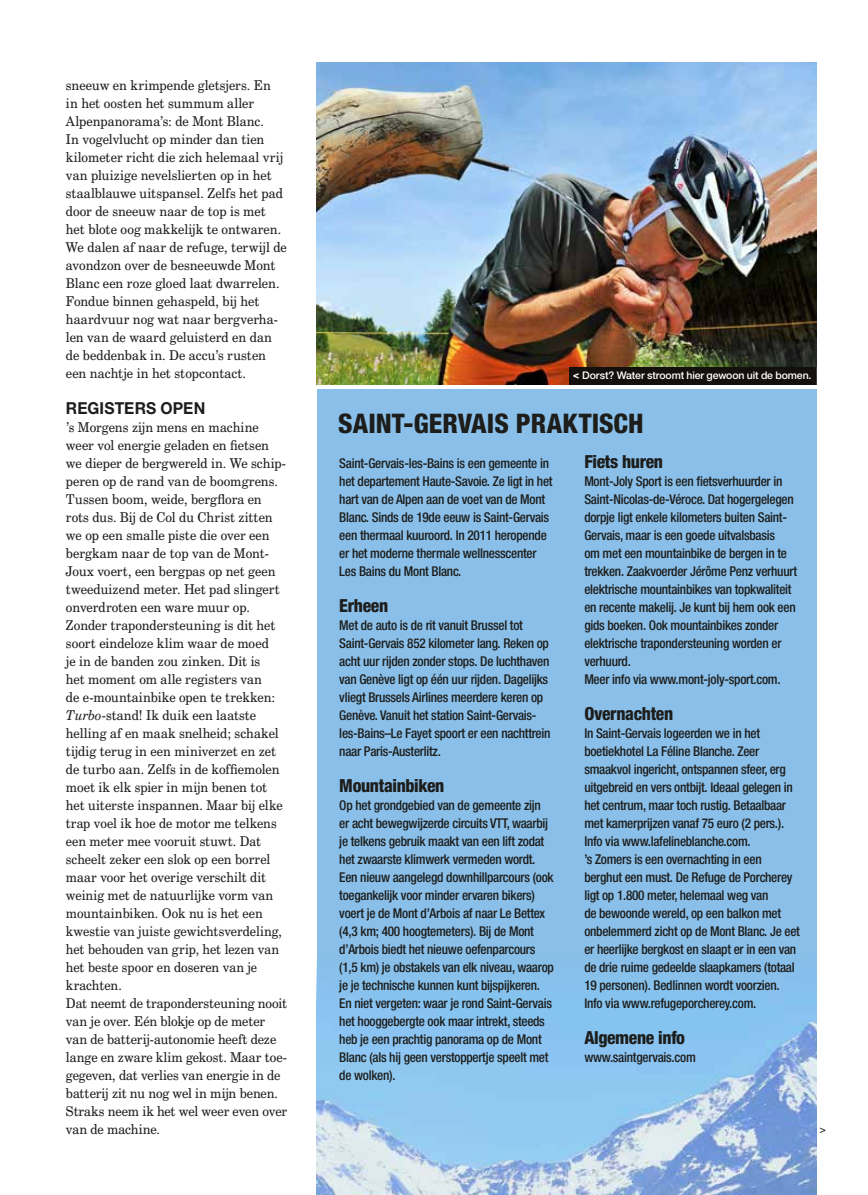
<style>
.page{position:relative;width:868px;height:1195px;background:#fff}
.page>*{position:absolute;margin:0;border:0;box-sizing:border-box;transform-origin:0 0}
.t1{font:800 condensed 27px "Helvetica Neue LT Std";color:#1d1d1b}
.t2{font:800 condensed 18px "Helvetica Neue LT Std";letter-spacing:-.02em;color:#1d1d1b}
.t3{font:700 16.5px "Helvetica Neue LT Std";letter-spacing:.005em;color:#1d1d1b;scale:.95 1}
.t4{font:500 condensed 13.5px/18px "Helvetica Neue LT Std";letter-spacing:-.02em;color:#1d1d1b}
.t5{font:13.5px/18px "Century Schoolbook BT";color:#1d1d1b;scale:.95 1}
.t6{font:500 10.5px "Helvetica Neue LT Std";letter-spacing:-.01em;color:#fff}
.t7{font:700 10.5px "Times";color:#1d1d1b}
.s1{font-style:italic}
.s2{font-family:"Bliss";font-weight:800;font-size:12px}
</style>
<div class="page">
<img style="left:317px;top:63px;width:499px;height:321px">
<div style="left:569px;top:367px;width:247px;height:17px;background:#13100d"></div>
<div style="left:317px;top:389px;width:499px;height:700px;background:#87bee9"></div>
<img style="left:317px;top:1022px;width:499px;height:173px">
<p class="t5" style="left:66px;top:76px;width:234px">sneeuw en krimpende gletsjers. En<br>in het oosten het summum aller Alpenpanorama’s: de Mont Blanc.<br>In vogelvlucht op minder dan tien kilometer richt die zich helemaal vrij van pluizige nevelslierten op in het staalblauwe uitspansel. Zelfs het pad door de sneeuw naar de top is met het blote oog makkelijk te ontwaren.<br>We dalen af naar de refuge, terwijl de avondzon over de besneeuwde Mont Blanc een roze gloed laat dwarrelen.<br>Fondue binnen gehaspeld, bij het haardvuur nog wat naar bergverha&shy;len van de waard geluisterd en dan de beddenbak in. De accu’s rusten een nachtje in het stopcontact.</p>
<p class="t3" style="left:66px;top:398px;width:148px">REGISTERS OPEN</p>
<p class="t5" style="left:66px;top:418px;width:234px">’s Morgens zijn mens en machine weer vol energie geladen en fietsen we dieper de bergwereld in. We schip&shy;peren op de rand van de boomgrens.<br>Tussen boom, weide, bergflora en rots dus. Bij de Col du Christ zitten we op een smalle piste die over een bergkam naar de top van de Mont-Joux voert, een bergpas op net geen tweeduizend meter. Het pad slingert onverdroten een ware muur op.<br>Zonder trapondersteuning is dit het soort eindeloze klim waar de moed<br>je in de banden zou zinken. Dit is<br>het moment om alle registers van<br>de e-mountainbike open te trekken:<br><span class="s1">Turbo</span>-stand! Ik duik een laatste helling af en maak snelheid; schakel tijdig terug in een miniverzet en zet de turbo aan. Zelfs in de koffiemolen moet ik elk spier in mijn benen tot het uiterste inspannen. Maar bij elke trap voel ik hoe de motor me telkens een meter mee vooruit stuwt. Dat scheelt zeker een slok op een borrel maar voor het overige verschilt dit weinig met de natuurlijke vorm van mountainbiken. Ook nu is het een kwestie van juiste gewichtsverdeling, het behouden van grip, het lezen van het beste spoor en doseren van je krachten.<br>Dat neemt de trapondersteuning nooit van je over. Eén blokje op de meter van de batterij-autonomie heeft deze lange en zware klim gekost. Maar toe&shy;gegeven, dat verlies van energie in de batterij zit nu nog wel in mijn benen.<br>Straks neem ik het wel weer even over van de machine.</p>
<p class="t6" style="left:573px;top:369px;width:240px"><span class="s2">&lt;</span> Dorst? Water stroomt hier gewoon uit de bomen.</p>
<h1 class="t1" style="left:338px;top:406px;width:307px">SAINT-GERVAIS PRAKTISCH</h1>
<p class="t4" style="left:339px;top:454px;width:215px">Saint-Gervais-les-Bains is een gemeente in het departement Haute-Savoie. Ze ligt in het hart van de Alpen aan de voet van de Mont Blanc. Sinds de 19de eeuw is Saint-Gervais een thermaal kuuroord. In 2011 heropende er het moderne thermale wellnesscenter Les Bains du Mont Blanc.</p>
<h2 class="t2" style="left:339px;top:594px;width:50px">Erheen</h2>
<p class="t4" style="left:339px;top:616px;width:213px">Met de auto is de rit vanuit Brussel tot Saint-Gervais 852 kilometer lang. Reken op acht uur rijden zonder stops. De luchthaven van Genève ligt op één uur rijden. Dagelijks vliegt Brussels Airlines meerdere keren op Genève. Vanuit het station Saint-Gervais&shy;les-Bains–Le Fayet spoort er een nachttrein naar Paris-Austerlitz.</p>
<h2 class="t2" style="left:339px;top:774px;width:107px">Mountainbiken</h2>
<p class="t4" style="left:339px;top:796px;width:216px">Op het grondgebied van de gemeente zijn er acht bewegwijzerde circuits VTT, waarbij je telkens gebruik maakt van een lift zodat het zwaarste klimwerk vermeden wordt.<br>Een nieuw aangelegd downhillparcours (ook toegankelijk voor minder ervaren bikers) voert je de Mont d’Arbois af naar Le Bettex (4,3 km; 400 hoogtemeters). Bij de Mont d’Arbois biedt het nieuwe oefenparcours (1,5 km) je obstakels van elk niveau, waarop je je technische kunnen kunt bijspijkeren.<br>En niet vergeten: waar je rond Saint-Gervais het hooggebergte ook maar intrekt, steeds heb je een prachtig panorama op de Mont Blanc (als hij geen verstoppertje speelt met de wolken).</p>
<h2 class="t2" style="left:584px;top:450px;width:80px">Fiets huren</h2>
<p class="t4" style="left:584px;top:472px;width:214px">Mont-Joly Sport is een fietsverhuurder in Saint-Nicolas-de-Véroce. Dat hogergelegen dorpje ligt enkele kilometers buiten Saint-Gervais, maar is een goede uitvalsbasis<br>om met een mountainbike de bergen in te trekken. Zaakvoerder Jérôme Penz verhuurt elektrische mountainbikes van topkwaliteit en recente makelij. Je kunt bij hem ook een gids boeken. Ook mountainbikes zonder elektrische trapondersteuning worden er verhuurd.<br>Meer info via www.mont-joly-sport.com.</p>
<h2 class="t2" style="left:584px;top:702px;width:90px">Overnachten</h2>
<p class="t4" style="left:584px;top:724px;width:217px">In Saint-Gervais logeerden we in het boetiekhotel La Féline Blanche. Zeer smaakvol ingericht, ontspannen sfeer, erg uitgebreid en vers ontbijt. Ideaal gelegen in het centrum, maar toch rustig. Betaalbaar met kamerprijzen vanaf 75 euro (2 pers.).<br>Info via www.lafelineblanche.com.<br>’s Zomers is een overnachting in een berghut een must. De Refuge de Porcherey ligt op 1.800 meter, helemaal weg van<br>de bewoonde wereld, op een balkon met onbelemmerd zicht op de Mont Blanc. Je eet er heerlijke bergkost en slaapt er in een van de drie ruime gedeelde slaapkamers (totaal 19 personen). Bedlinnen wordt voorzien.<br>Info via www.refugeporcherey.com.</p>
<h2 class="t2" style="left:584px;top:1026px;width:102px">Algemene info</h2>
<p class="t4" style="left:584px;top:1048px;width:113px">www.saintgervais.com</p>
<p class="t7" style="left:819px;top:1123px;width:7px">&gt;</p>
</div>
